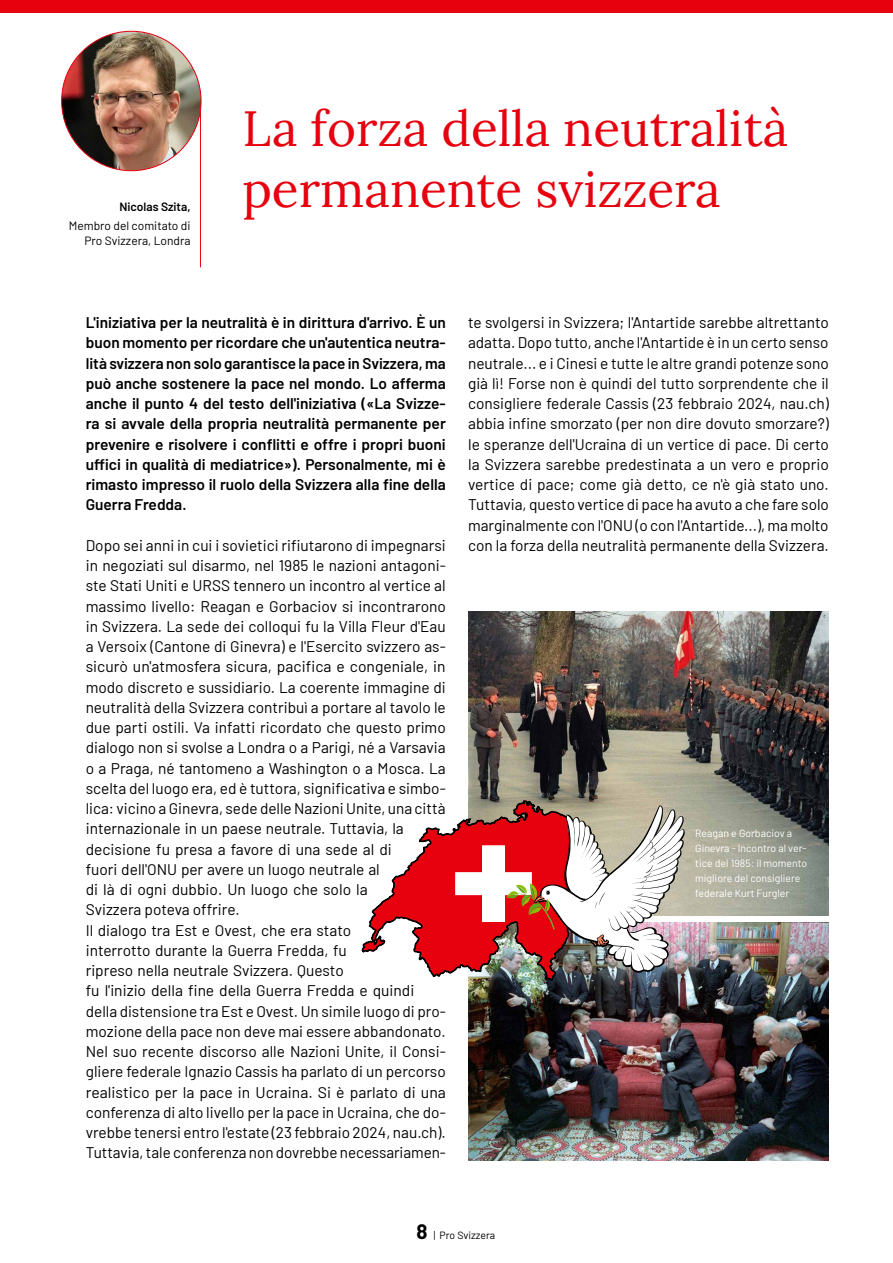
<style>
.page{position:relative;width:893px;height:1263px;background:#fff}
.page>*{position:absolute;margin:0;border:0;box-sizing:border-box;transform-origin:0 0}
.t1{font:49.5px/60.8px "Lora";color:#e7000e}
.t2{font:15.45px/20.2px "Barlow";color:#000}
.t3{font:600 15.45px/20.2px "Barlow";color:#000;text-align:justify}
.t4{font:12px/15px "Barlow";color:#000;text-align:right}
.t5{font:600 12px "Barlow";color:#000}
.t6{font:10.5px/15px "Barlow";color:#fff}
.t7{font:10.5px "Barlow";color:#000}
.s1{font-weight:700;font-size:20.4px}
</style>
<div class="page">
<img style="left:468px;top:612px;width:361px;height:303px">
<img style="left:468px;top:922px;width:360px;height:239px">
<hr style="left:200px;top:105px;width:1px;height:162px;background:#e7000e">
<img style="left:62px;top:31px;width:139px;height:140px;border-radius:70px">
<svg style="left:361px;top:787px;width:283px;height:203px"></svg>
<img style="left:455px;top:804px;width:231px;height:169px">
<div style="left:0;top:0;width:893px;height:13px;background:#e7000e"></div>
<p class="t5" style="left:119px;top:197px;width:73px">Nicolas Szita,</p>
<p class="t4" style="left:69px;top:217px;width:123px">Membro del comitato di<br>Pro Svizzera, Londra</p>
<h1 class="t1" style="left:242px;top:95px;width:547px">La forza della neutralità permanente svizzera</h1>
<p class="t3" style="left:86px;top:311px;width:362px">L'iniziativa per la neutralità è in dirittura d'arrivo. È un buon momento per ricordare che un'autentica neutra&shy;lità svizzera non solo garantisce la pace in Svizzera, ma può anche sostenere la pace nel mondo. Lo afferma anche il punto 4 del testo dell'iniziativa («La Svizze&shy;ra si avvale della propria neutralità permanente per prevenire e risolvere i conflitti e offre i propri buoni uffici in qualità di mediatrice»). Personalmente, mi è rimasto impresso il ruolo della Svizzera alla fine della Guerra Fredda.</p>
<p class="t2" style="left:86px;top:534px;width:362px">Dopo sei anni in cui i sovietici rifiutarono di impegnarsi in negoziati sul disarmo, nel 1985 le nazioni antagoni&shy;ste Stati Uniti e URSS tennero un incontro al vertice al massimo livello: Reagan e Gorbaciov si incontrarono in Svizzera. La sede dei colloqui fu la Villa Fleur d'Eau a Versoix (Cantone di Ginevra) e l'Esercito svizzero as&shy;sicurò un'atmosfera sicura, pacifica e congeniale, in modo discreto e sussidiario. La coerente immagine di neutralità della Svizzera contribuì a portare al tavolo le due parti ostili. Va infatti ricordato che questo primo dialogo non si svolse a Londra o a Parigi, né a Varsavia o a Praga, né tantomeno a Washington o a Mosca. La scelta del luogo era, ed è tuttora, significativa e simbo&shy;lica: vicino a Ginevra, sede delle Nazioni Unite, una città internazionale in un paese neutrale. Tuttavia, la decisione fu presa a favore di una sede al di<br>fuori dell'ONU per avere un luogo neutrale al<br>di là di ogni dubbio. Un luogo che solo la<br>Svizzera poteva offrire.<br>Il dialogo tra Est e Ovest, che era stato<br>interrotto durante la Guerra Fredda, fu<br>ripreso nella neutrale Svizzera. Questo<br>fu l'inizio della fine della Guerra Fredda e quindi della distensione tra Est e Ovest. Un simile luogo di pro&shy;mozione della pace non deve mai essere abbandonato.<br>Nel suo recente discorso alle Nazioni Unite, il Consi&shy;gliere federale Ignazio Cassis ha parlato di un percorso realistico per la pace in Ucraina. Si è parlato di una conferenza di alto livello per la pace in Ucraina, che do&shy;vrebbe tenersi entro l'estate (23 febbraio 2024, nau.ch).<br>Tuttavia, tale conferenza non dovrebbe necessariamen-</p>
<p class="t2" style="left:468px;top:311px;width:362px;text-align:justify">te svolgersi in Svizzera; l'Antartide sarebbe altrettanto adatta. Dopo tutto, anche l'Antartide è in un certo senso neutrale... e i Cinesi e tutte le altre grandi potenze sono già lì! Forse non è quindi del tutto sorprendente che il consigliere federale Cassis (23 febbraio 2024, nau.ch) abbia infine smorzato (per non dire dovuto smorzare?) le speranze dell'Ucraina di un vertice di pace. Di certo la Svizzera sarebbe predestinata a un vero e proprio vertice di pace; come già detto, ce n'è già stato uno.<br>Tuttavia, questo vertice di pace ha avuto a che fare solo marginalmente con l'ONU (o con l'Antartide...), ma molto con la forza della neutralità permanente della Svizzera.</p>
<p class="t6" style="left:695px;top:824px;width:113px">Reagan e Gorbaciov a<br>Ginevra - Incontro al ver&shy;tice del 1985: il momento migliore del consigliere federale Kurt Furgler</p>
<p class="t7" style="left:416px;top:1228px;width:80px"><span class="s1">8</span> | Pro Svizzera</p>
</div>
